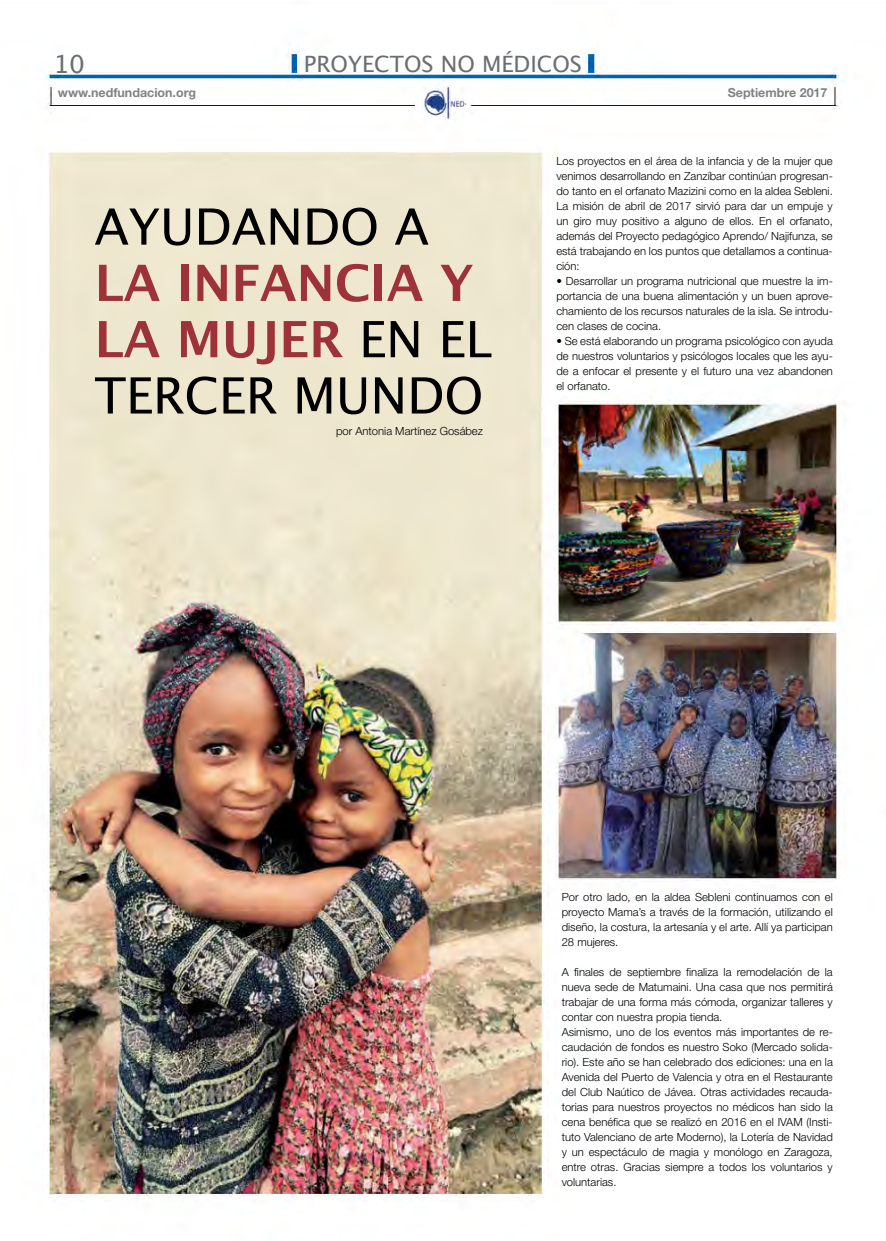
<style>
.page{position:relative;width:886px;height:1241px;background:#fff}
.page>*{position:absolute;margin:0;border:0;box-sizing:border-box;transform-origin:0 0}
.t1{font:700 50px/56.2px "Lucida Grande";letter-spacing:-.005em;color:#9d3338}
.t2{font:50px "Lucida Grande";letter-spacing:-.005em;color:#000}
.t3{font:25px "Lucida Grande";color:#6d6e71}
.t4{font:22.5px "Lucida Grande";color:#6d6e71}
.t5{font:700 12.5px "Helvetica Neue LT Std";color:#808285}
.t6{font:300 11.25px/15px "Helvetica Neue LT Std";color:#000;text-align:justify}
.s1{font-weight:400;color:#000}
</style>
<div class="page">
<img style="left:45px;top:47px;width:794px;height:1155px">
<h3 class="t4" style="left:304px;top:51px;width:280px">PROYECTOS NO MÉDICOS</h3>
<h2 class="t3" style="left:53px;top:49px;width:33px">10</h2>
<p class="t5" style="left:58px;top:85px;width:140px">www.nedfundacion.org</p>
<p class="t5" style="left:728px;top:85px;width:101px">Septiembre 2017</p>
<h1 class="t2" style="left:94px;top:198px;width:336px">AYUDANDO A</h1>
<h1 class="t1" style="left:94px;top:254px;width:399px">LA INFANCIA Y<br>LA MUJER <span class="s1">EN EL<br>TERCER MUNDO</span></h1>
<p class="t6" style="left:336px;top:423px;width:148px">por Antonia Martínez Gosábez</p>
<p class="t6" style="left:556px;top:153px;width:278px">Los proyectos en el área de la infancia y de la mujer que venimos desarrollando en Zanzíbar continúan progresan&shy;do tanto en el orfanato Mazizini como en la aldea Sebleni.<br>La misión de abril de 2017 sirvió para dar un empuje y un giro muy positivo a alguno de ellos. En el orfanato, además del Proyecto pedagógico Aprendo/ Najifunza, se está trabajando en los puntos que detallamos a continua&shy;ción:</p>
<p class="t6" style="left:556px;top:273px;width:278px">• Desarrollar un programa nutricional que muestre la im&shy;portancia de una buena alimentación y un buen aprove&shy;chamiento de los recursos naturales de la isla. Se introdu&shy;cen clases de cocina.</p>
<p class="t6" style="left:556px;top:333px;width:278px">• Se está elaborando un programa psicológico con ayuda de nuestros voluntarios y psicólogos locales que les ayu&shy;de a enfocar el presente y el futuro una vez abandonen el orfanato.</p>
<p class="t6" style="left:562px;top:888px;width:273px">Por otro lado, en la aldea Sebleni continuamos con el proyecto Mama’s a través de la formación, utilizando el diseño, la costura, la artesanía y el arte. Allí ya participan 28 mujeres.</p>
<p class="t6" style="left:562px;top:963px;width:273px;text-align:left">A finales de septiembre finaliza la remodelación de la nueva sede de Matumaini. Una casa que nos permitirá trabajar de una forma más cómoda, organizar talleres y contar con nuestra propia tienda.<br>Asimismo, uno de los eventos más importantes de re&shy;caudación de fondos es nuestro Soko (Mercado solida&shy;rio). Este año se han celebrado dos ediciones: una en la Avenida del Puerto de Valencia y otra en el Restaurante del Club Naútico de Jávea. Otras actividades recauda&shy;torias para nuestros proyectos no médicos han sido la cena benéfica que se realizó en 2016 en el IVAM (Insti&shy;tuto Valenciano de arte Moderno), la Lotería de Navidad y un espectáculo de magia y monólogo en Zaragoza, entre otras. Gracias siempre a todos los voluntarios y voluntarias.</p>
</div>
